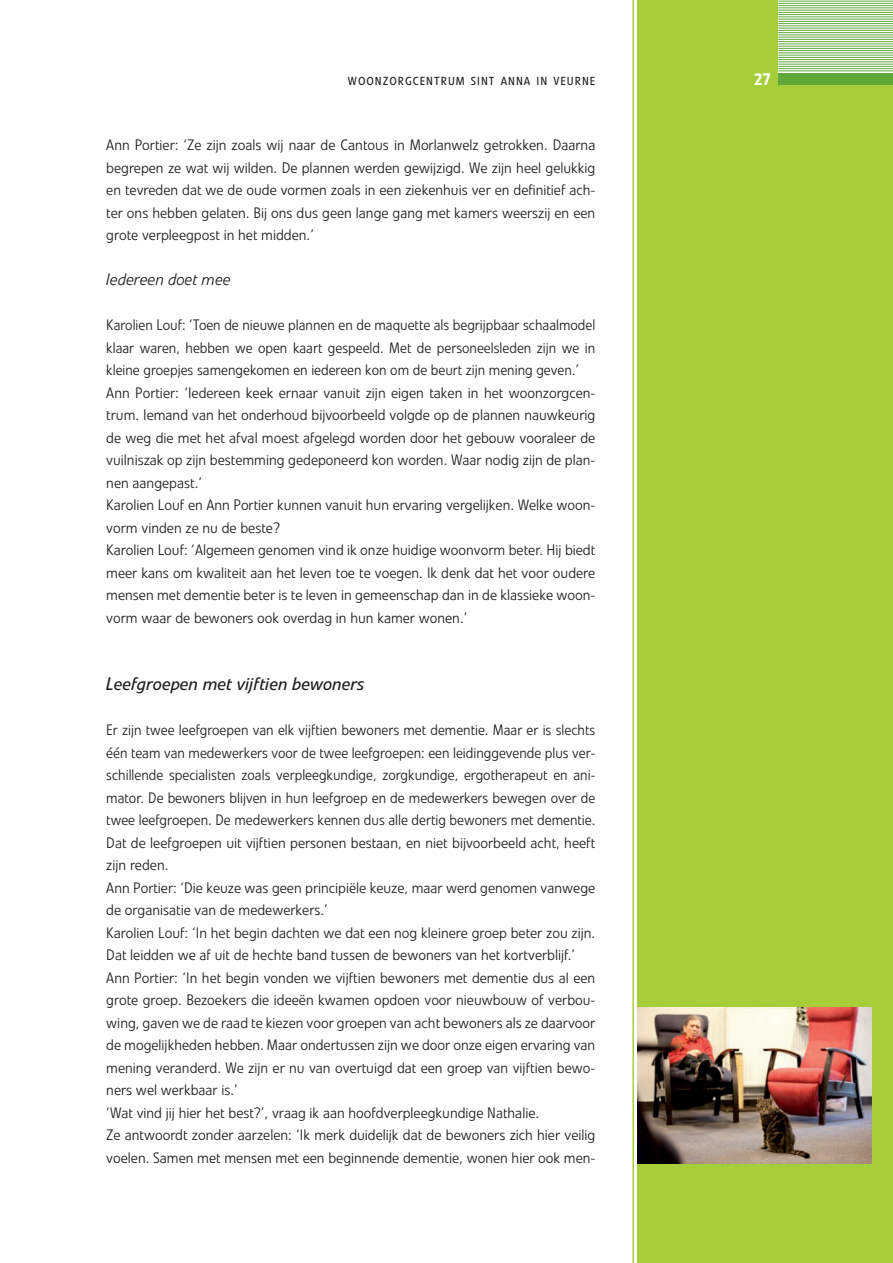
<style>
.page{position:relative;width:893px;height:1263px;background:#fff}
.page>*{position:absolute;margin:0;border:0;box-sizing:border-box;transform-origin:0 0}
.t1{font:italic 18px "Linotype Veto";color:#231f20}
.t2{font:italic 300 16.5px "Linotype Veto";color:#231f20}
.t3{font:500 16.5px "Linotype Veto";color:#fff}
.t4{font:300 15px/22.5px "Linotype Veto";color:#231f20}
.t5{font:11.55px "Linotype Veto";letter-spacing:.085em;color:#231f20}
</style>
<div class="page">
<div style="left:638px;top:0;width:255px;height:1263px;background:#a6ce39"></div>
<svg style="left:778px;top:0;width:115px;height:73px;background:#dfedd8"></svg>
<div style="left:778px;top:73px;width:115px;height:12px;background:#61a73a"></div>
<hr style="left:778px;top:70px;width:115px;height:1px;background:#61a73a">
<hr style="left:778px;top:68px;width:115px;height:1px;background:#61a73a">
<hr style="left:778px;top:66px;width:115px;height:1px;background:#61a73a">
<hr style="left:778px;top:64px;width:115px;height:1px;background:#61a73a">
<hr style="left:778px;top:61px;width:115px;height:1px;background:#61a73a">
<hr style="left:778px;top:59px;width:115px;height:1px;background:#61a73a">
<hr style="left:778px;top:57px;width:115px;height:1px;background:#61a73a">
<hr style="left:778px;top:55px;width:115px;height:1px;background:#61a73a">
<hr style="left:778px;top:52px;width:115px;height:1px;background:#61a73a">
<hr style="left:778px;top:50px;width:115px;height:1px;background:#61a73a">
<hr style="left:778px;top:48px;width:115px;height:1px;background:#61a73a">
<hr style="left:778px;top:46px;width:115px;height:1px;background:#61a73a">
<hr style="left:778px;top:43px;width:115px;height:1px;background:#61a73a">
<hr style="left:778px;top:41px;width:115px;height:1px;background:#61a73a">
<hr style="left:778px;top:39px;width:115px;height:1px;background:#61a73a">
<hr style="left:778px;top:37px;width:115px;height:1px;background:#61a73a">
<hr style="left:778px;top:34px;width:115px;height:1px;background:#61a73a">
<hr style="left:778px;top:32px;width:115px;height:1px;background:#61a73a">
<hr style="left:778px;top:30px;width:115px;height:1px;background:#61a73a">
<hr style="left:778px;top:28px;width:115px;height:1px;background:#61a73a">
<hr style="left:778px;top:25px;width:115px;height:1px;background:#61a73a">
<hr style="left:778px;top:23px;width:115px;height:1px;background:#61a73a">
<hr style="left:778px;top:21px;width:115px;height:1px;background:#61a73a">
<hr style="left:778px;top:19px;width:115px;height:1px;background:#61a73a">
<hr style="left:778px;top:16px;width:115px;height:1px;background:#61a73a">
<hr style="left:778px;top:14px;width:115px;height:1px;background:#61a73a">
<hr style="left:778px;top:12px;width:115px;height:1px;background:#61a73a">
<hr style="left:778px;top:10px;width:115px;height:1px;background:#61a73a">
<hr style="left:778px;top:7px;width:115px;height:1px;background:#61a73a">
<hr style="left:778px;top:5px;width:115px;height:1px;background:#61a73a">
<hr style="left:778px;top:3px;width:115px;height:1px;background:#61a73a">
<hr style="left:778px;top:1px;width:115px;height:1px;background:#61a73a">
<hr style="left:632px;top:0;width:2px;height:1263px;background:#a6ce39">
<img style="left:638px;top:1007px;width:234px;height:156px">
<p class="t5" style="left:348px;top:74px;width:249px">WOONZORGCENTRUM SINT ANNA IN VEURNE</p>
<p class="t3" style="left:754px;top:69px;width:18px">27</p>
<p class="t4" style="left:106px;top:134px;width:491px;text-align:justify">Ann Portier: ‘Ze zijn zoals wij naar de Cantous in Morlanwelz getrokken. Daarna begrepen ze wat wij wilden. De plannen werden gewijzigd. We zijn heel gelukkig en tevreden dat we de oude vormen zoals in een ziekenhuis ver en definitief ach&shy;ter ons hebben gelaten. Bij ons dus geen lange gang met kamers weerszij en een grote verpleegpost in het midden.’</p>
<p class="t2" style="left:106px;top:270px;width:126px">Iedereen doet mee</p>
<p class="t4" style="left:106px;top:314px;width:491px">Karolien Louf: ‘Toen de nieuwe plannen en de maquette als begrijpbaar schaalmodel klaar waren, hebben we open kaart gespeeld. Met de personeelsleden zijn we in kleine groepjes samengekomen en iedereen kon om de beurt zijn mening geven.’ Ann Portier: ‘Iedereen keek ernaar vanuit zijn eigen taken in het woonzorgcen&shy;trum. Iemand van het onderhoud bijvoorbeeld volgde op de plannen nauwkeurig de weg die met het afval moest afgelegd worden door het gebouw vooraleer de vuilniszak op zijn bestemming gedeponeerd kon worden. Waar nodig zijn de plan&shy;nen aangepast.’<br>Karolien Louf en Ann Portier kunnen vanuit hun ervaring vergelijken. Welke woon&shy;vorm vinden ze nu de beste?<br>Karolien Louf: ‘Algemeen genomen vind ik onze huidige woonvorm beter. Hij biedt meer kans om kwaliteit aan het leven toe te voegen. Ik denk dat het voor oudere mensen met dementie beter is te leven in gemeenschap dan in de klassieke woon&shy;vorm waar de bewoners ook overdag in hun kamer wonen.’</p>
<p class="t1" style="left:106px;top:673px;width:260px">Leefgroepen met vijftien bewoners</p>
<p class="t4" style="left:106px;top:719px;width:491px">Er zijn twee leefgroepen van elk vijftien bewoners met dementie. Maar er is slechts één team van medewerkers voor de twee leefgroepen: een leidinggevende plus ver&shy;schillende specialisten zoals verpleegkundige, zorgkundige, ergotherapeut en ani&shy;mator. De bewoners blijven in hun leefgroep en de medewerkers bewegen over de twee leefgroepen. De medewerkers kennen dus alle dertig bewoners met dementie.<br>Dat de leefgroepen uit vijftien personen bestaan, en niet bijvoorbeeld acht, heeft zijn reden.<br>Ann Portier: ‘Die keuze was geen principiële keuze, maar werd genomen vanwege de organisatie van de medewerkers.’<br>Karolien Louf: ‘In het begin dachten we dat een nog kleinere groep beter zou zijn.<br>Dat leidden we af uit de hechte band tussen de bewoners van het kortverblijf.’ Ann Portier: ‘In het begin vonden we vijftien bewoners met dementie dus al een grote groep. Bezoekers die ideeën kwamen opdoen voor nieuwbouw of verbou&shy;wing, gaven we de raad te kiezen voor groepen van acht bewoners als ze daarvoor de mogelijkheden hebben. Maar ondertussen zijn we door onze eigen ervaring van mening veranderd. We zijn er nu van overtuigd dat een groep van vijftien bewo&shy;ners wel werkbaar is.’<br>‘Wat vind jij hier het best?’, vraag ik aan hoofdverpleegkundige Nathalie.<br>Ze antwoordt zonder aarzelen: ‘Ik merk duidelijk dat de bewoners zich hier veilig voelen. Samen met mensen met een beginnende dementie, wonen hier ook men-</p>
</div>
